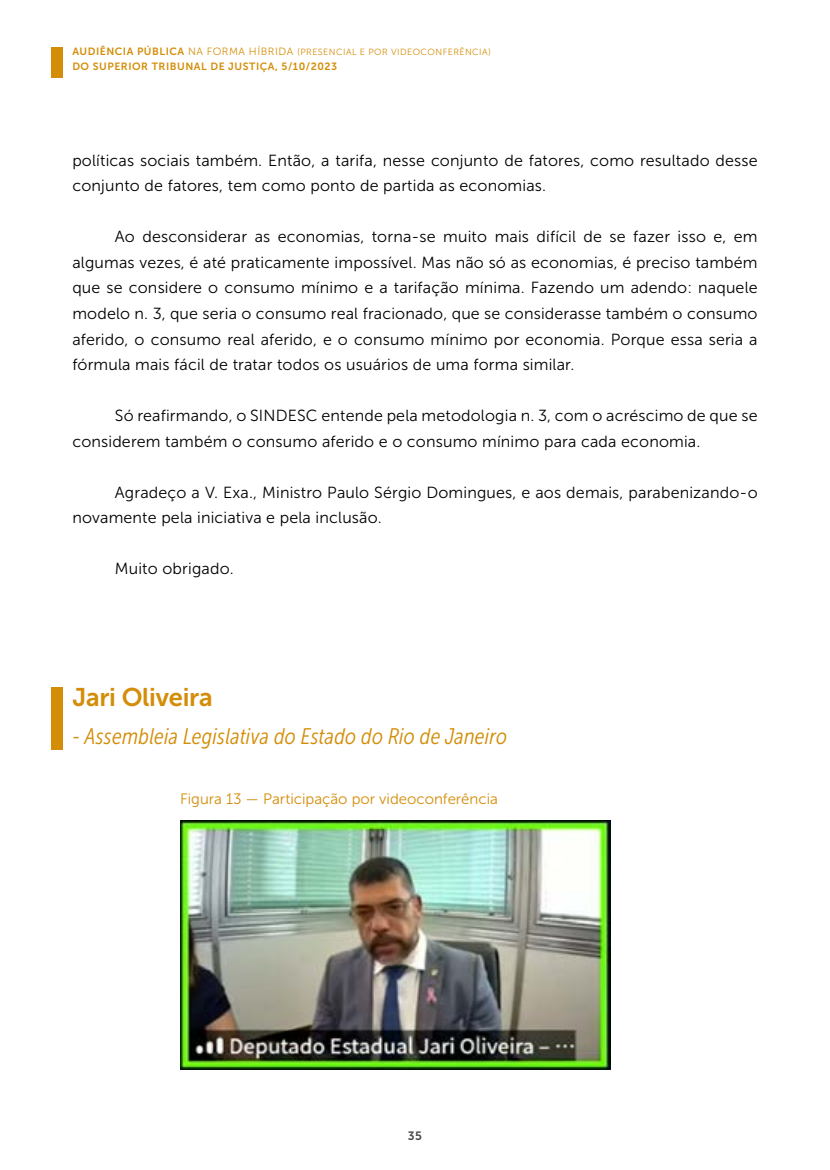
<style>
.page{position:relative;width:830px;height:1170px;background:#fff}
.page>*{position:absolute;margin:0;border:0;box-sizing:border-box;transform-origin:0 0}
.t1{font:25.5px "Museo Sans 700";letter-spacing:-.01em;color:#d48d08}
.t2{font:italic 22.5px "Museo Sans Cond 300";letter-spacing:.01em;color:#d48d08}
.t3{font:16.05px/25.5px "Museo Sans 300";letter-spacing:.01em;color:#000}
.t4{font:15px "Museo Sans 300";color:#d48d08}
.t5{font:12px "Museo Sans 700";color:#4a4a49}
.t6{font:10.5px "Museo Sans 700";letter-spacing:.05em;color:#d48d08}
.t7{font:9px "Museo Sans 300";letter-spacing:.05em;color:#d48d08}
.s1{font-family:"Museo Sans 700";font-size:10.5px}
.s2{font-size:10.5px}
.s3{color:#d48c09}
</style>
<div class="page">
<div style="left:51px;top:47px;width:11px;height:31px;background:#d48d08"></div>
<div style="left:51px;top:687px;width:11px;height:63px;background:#d48d08"></div>
<img style="left:181px;top:820px;width:429px;height:249px">
<p class="t7" style="left:72px;top:47px;width:420px"><span class="s1">AUDIÊNCIA PÚBLICA</span> <span class="s2">NA FORMA HÍBRIDA</span> (PRESENCIAL E POR VIDEOCONFERÊNCIA)</p>
<p class="t6" style="left:72px;top:60px;width:266px">DO SUPERIOR TRIBUNAL DE JUSTIÇA, 5/10/2023</p>
<p class="t3" style="left:72px;top:148px;width:686px">políticas sociais também. Então, a tarifa, nesse conjunto de fatores, como resultado desse conjunto de fatores, tem como ponto de partida as economias.</p>
<p class="t3" style="left:72px;top:224px;width:686px;text-align:justify;text-indent:43px">Ao desconsiderar as economias, torna-se muito mais difícil de se fazer isso e, em algumas vezes, é até praticamente impossível. Mas não só as economias, é preciso também que se considere o consumo mínimo e a tarifação mínima. Fazendo um adendo: naquele modelo n. 3, que seria o consumo real fracionado, que se considerasse também o consumo aferido, o consumo real aferido, e o consumo mínimo por economia. Porque essa seria a fórmula mais fácil de tratar todos os usuários de uma forma similar.</p>
<p class="t3" style="left:72px;top:403px;width:686px;text-indent:43px">Só reafirmando, o SINDESC entende pela metodologia n. 3, com o acréscimo de que se considerem também o consumo aferido e o consumo mínimo para cada economia.</p>
<p class="t3" style="left:72px;top:479px;width:686px;text-indent:43px">Agradeço a V. Exa., Ministro Paulo Sérgio Domingues, e aos demais, parabenizando-o novamente pela iniciativa e pela inclusão.</p>
<p class="t3" style="left:115px;top:556px;width:120px">Muito obrigado.</p>
<h1 class="t1" style="left:72px;top:682px;width:142px">Jari Oliveira</h1>
<h2 class="t2" style="left:72px;top:723px;width:436px">- Assembleia Legislativa do Estado do Rio de Janeiro</h2>
<p class="t4" style="left:180px;top:790px;width:319px"><span class="s3">Figura 13 —</span> Participação por videoconferência</p>
<p class="t5" style="left:407px;top:1128px;width:16px">35</p>
</div>
